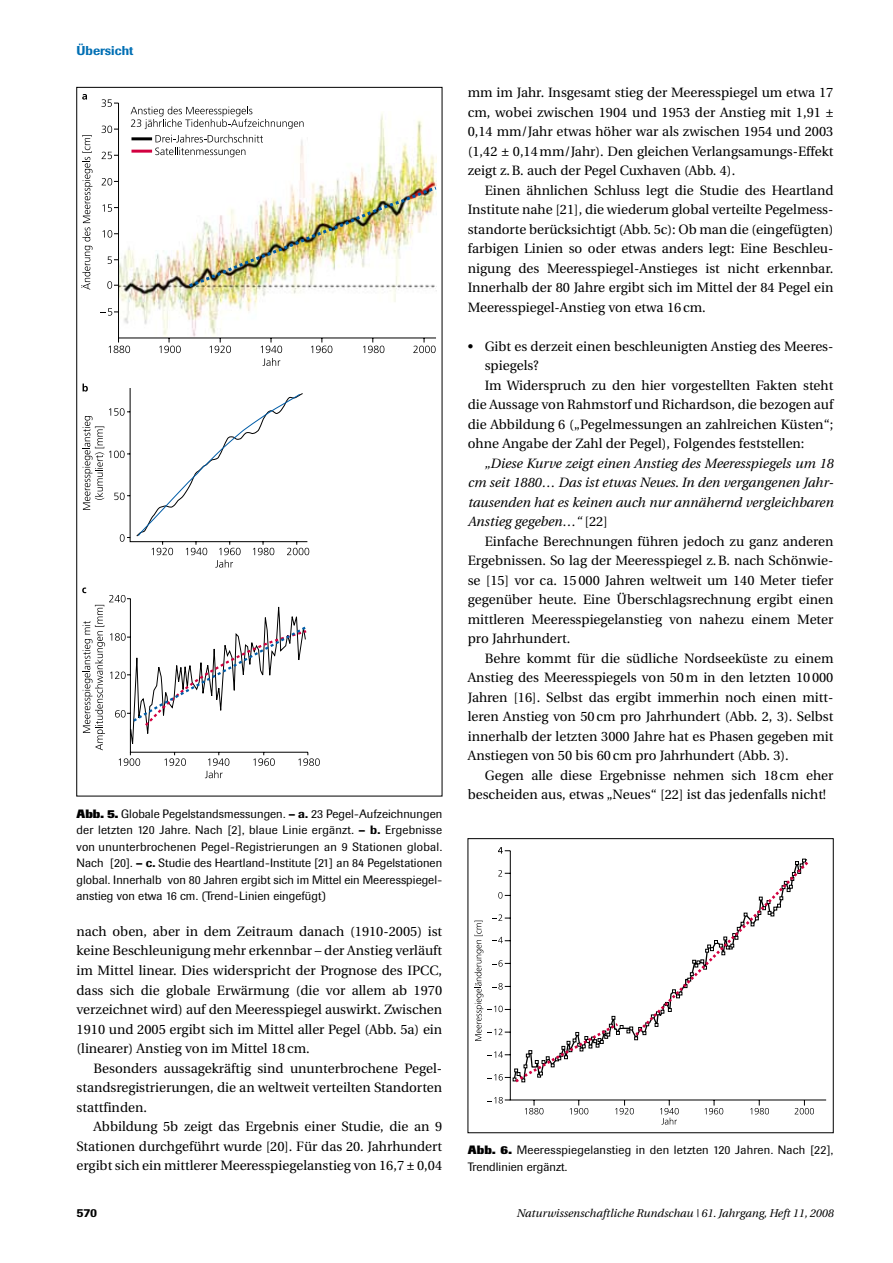
<style>
.page{position:relative;width:893px;height:1263px;background:#fff}
.page>*{position:absolute;margin:0;border:0;box-sizing:border-box;transform-origin:0 0}
.t1{font:13.5px/19.5px "Utopia";color:#000;text-align:justify}
.t2{font:italic 13.5px/19.5px "Utopia";color:#000;text-align:justify}
.t3{font:500 12.75px "Berthold Imago BQ";color:#006fb4}
.t4{font:12px/16.5px "Berthold Imago BQ";letter-spacing:.005em;color:#000;text-align:justify}
.t5{font:500 12px "Berthold Imago BQ";color:#000}
.t6{font:italic 11.25px "Utopia";color:#000}
.s1{font-weight:800}
.s2{font-weight:500}
.s3{font-style:normal}
</style>
<div class="page">
<svg style="left:82px;top:384px;width:227px;height:184px"></svg>
<svg style="left:82px;top:587px;width:238px;height:191px"></svg>
<svg style="left:82px;top:94px;width:5px;height:6px"></svg>
<svg style="left:101px;top:99px;width:11px;height:8px"></svg>
<svg style="left:114px;top:102px;width:323px;height:241px"></svg>
<svg style="left:102px;top:126px;width:10px;height:7px"></svg>
<svg style="left:102px;top:152px;width:10px;height:7px"></svg>
<svg style="left:102px;top:178px;width:10px;height:7px"></svg>
<svg style="left:102px;top:204px;width:10px;height:8px"></svg>
<svg style="left:102px;top:230px;width:10px;height:8px"></svg>
<svg style="left:108px;top:256px;width:4px;height:8px"></svg>
<svg style="left:107px;top:281px;width:5px;height:8px"></svg>
<svg style="left:101px;top:308px;width:11px;height:8px"></svg>
<svg style="left:109px;top:346px;width:21px;height:7px"></svg>
<svg style="left:159px;top:346px;width:22px;height:7px"></svg>
<svg style="left:209px;top:346px;width:22px;height:7px"></svg>
<svg style="left:261px;top:346px;width:21px;height:20px"></svg>
<svg style="left:311px;top:346px;width:21px;height:7px"></svg>
<svg style="left:363px;top:346px;width:21px;height:7px"></svg>
<svg style="left:413px;top:346px;width:23px;height:7px"></svg>
<svg style="left:81px;top:135px;width:11px;height:155px"></svg>
<svg style="left:131px;top:106px;width:173px;height:23px"></svg>
<svg style="left:155px;top:135px;width:108px;height:22px"></svg>
<hr style="left:131px;top:137px;width:21px;height:3px;background:#000">
<hr style="left:131px;top:150px;width:21px;height:3px;background:#d20040">
<img style="left:187px;top:184px;width:250px;height:105px">
<svg style="left:504px;top:850px;width:323px;height:256px"></svg>
<svg style="left:512px;top:858px;width:299px;height:227px"></svg>
<svg style="left:498px;top:847px;width:5px;height:6px"></svg>
<svg style="left:498px;top:870px;width:4px;height:6px"></svg>
<svg style="left:498px;top:892px;width:4px;height:7px"></svg>
<svg style="left:488px;top:1051px;width:15px;height:7px"></svg>
<svg style="left:488px;top:1074px;width:15px;height:6px"></svg>
<svg style="left:488px;top:1097px;width:15px;height:6px"></svg>
<svg style="left:525px;top:1108px;width:18px;height:6px"></svg>
<svg style="left:570px;top:1108px;width:18px;height:6px"></svg>
<svg style="left:615px;top:1108px;width:19px;height:6px"></svg>
<svg style="left:705px;top:1108px;width:18px;height:6px"></svg>
<svg style="left:750px;top:1108px;width:19px;height:6px"></svg>
<svg style="left:795px;top:1108px;width:19px;height:6px"></svg>
<svg style="left:660px;top:1108px;width:19px;height:16px"></svg>
<svg style="left:474px;top:914px;width:29px;height:127px"></svg>
<svg style="left:513px;top:859px;width:293px;height:223px"></svg>
<p class="t3" style="left:77px;top:42px;width:58px">Übersicht</p>
<p class="t4" style="left:77px;top:805px;width:367px"><span class="s1">Abb. 5.</span> Globale Pegelstandsmessungen. <span class="s2">– a.</span> 23 Pegel-Aufzeichnungen der letzten 120 Jahre. Nach [2], blaue Linie ergänzt. <span class="s2">– b.</span> Ergebnisse von ununterbrochenen Pegel-Registrierungen an 9 Stationen global.<br>Nach [20]. <span class="s2">– c.</span> Studie des Heartland-Institute [21] an 84 Pegelstationen global. Innerhalb von 80 Jahren ergibt sich im Mittel ein Meeresspiegel&shy;anstieg von etwa 16 cm. (Trend-Linien eingefügt)</p>
<p class="t1" style="left:77px;top:922px;width:367px">nach oben, aber in dem Zeitraum danach (1910-2005) ist keine Beschleunigung mehr erkennbar – der Anstieg verläuft im Mittel linear. Dies widerspricht der Prognose des IPCC, dass sich die globale Erwärmung (die vor allem ab 1970 verzeichnet wird) auf den Meeresspiegel auswirkt. Zwischen 1910 und 2005 ergibt sich im Mittel aller Pegel (Abb. 5a) ein (linearer) Anstieg von im Mittel 18cm.</p>
<p class="t1" style="left:77px;top:1058px;width:367px;text-indent:17px">Besonders aussagekräftig sind ununterbrochene Pegel&shy;standsregistrierungen, die an weltweit verteilten Standorten stattfinden.</p>
<p class="t1" style="left:77px;top:1117px;width:367px;text-indent:17px">Abbildung 5b zeigt das Ergebnis einer Studie, die an 9<br>Stationen durchgeführt wurde [20]. Für das 20. Jahrhundert ergibt sich ein mittlerer Meeresspiegelanstieg von 16,7 ± 0,04</p>
<p class="t1" style="left:468px;top:83px;width:367px">mm im Jahr. Insgesamt stieg der Meeresspiegel um etwa 17 cm, wobei zwischen 1904 und 1953 der Anstieg mit 1,91 ± 0,14 mm/Jahr etwas höher war als zwischen 1954 und 2003 (1,42 ± 0,14mm/Jahr). Den gleichen Verlangsamungs-Effekt zeigt z.B. auch der Pegel Cuxhaven (Abb. 4).</p>
<p class="t1" style="left:468px;top:181px;width:367px;text-indent:17px">Einen ähnlichen Schluss legt die Studie des Heartland Institute nahe [21], die wiederum global verteilte Pegelmess&shy;standorte berücksichtigt (Abb. 5c): Ob man die (eingefügten) farbigen Linien so oder etwas anders legt: Eine Beschleu&shy;nigung des Meeresspiegel-Anstieges ist nicht erkennbar.<br>Innerhalb der 80 Jahre ergibt sich im Mittel der 84 Pegel ein Meeresspiegel-Anstieg von etwa 16cm.</p>
<p class="t1" style="left:468px;top:337px;width:367px">• Gibt es derzeit einen beschleunigten Anstieg des Meeres-</p>
<p class="t1" style="left:485px;top:356px;width:55px">spiegels?</p>
<p class="t1" style="left:485px;top:376px;width:350px">Im Widerspruch zu den hier vorgestellten Fakten steht</p>
<p class="t1" style="left:468px;top:395px;width:367px">die Aussage von Rahmstorf und Richardson, die bezogen auf</p>
<p class="t1" style="left:468px;top:415px;width:367px">die Abbildung 6 („Pegelmessungen an zahlreichen Küsten“;</p>
<p class="t1" style="left:468px;top:434px;width:338px">ohne Angabe der Zahl der Pegel), Folgendes feststellen:</p>
<p class="t2" style="left:468px;top:454px;width:367px;text-indent:17px">„Diese Kurve zeigt einen Anstieg des Meeresspiegels um 18 cm seit 1880… Das ist etwas Neues. In den vergangenen Jahr&shy;tausenden hat es keinen auch nur annähernd vergleichbaren Anstieg gegeben…“ <span class="s3">[22]</span></p>
<p class="t1" style="left:468px;top:532px;width:367px;text-indent:17px">Einfache Berechnungen führen jedoch zu ganz anderen Ergebnissen. So lag der Meeresspiegel z.B. nach Schönwie&shy;se [15] vor ca. 15000 Jahren weltweit um 140 Meter tiefer gegenüber heute. Eine Überschlagsrechnung ergibt einen mittleren Meeresspiegelanstieg von nahezu einem Meter pro Jahrhundert.</p>
<p class="t1" style="left:468px;top:649px;width:367px;text-indent:17px">Behre kommt für die südliche Nordseeküste zu einem Anstieg des Meeresspiegels von 50m in den letzten 10000<br>Jahren [16]. Selbst das ergibt immerhin noch einen mitt&shy;leren Anstieg von 50cm pro Jahrhundert (Abb. 2, 3). Selbst innerhalb der letzten 3000 Jahre hat es Phasen gegeben mit Anstiegen von 50 bis 60cm pro Jahrhundert (Abb. 3).</p>
<p class="t1" style="left:468px;top:766px;width:367px;text-indent:17px">Gegen alle diese Ergebnisse nehmen sich 18cm eher bescheiden aus, etwas „Neues“ [22] ist das jedenfalls nicht!</p>
<p class="t4" style="left:468px;top:1142px;width:367px"><span class="s1">Abb. 6.</span> Meeresspiegelanstieg in den letzten 120 Jahren. Nach [22],<br>Trendlinien ergänzt.</p>
<p class="t5" style="left:77px;top:1206px;width:22px">570</p>
<p class="t6" style="left:517px;top:1207px;width:318px">Naturwissenschaftliche Rundschau | 61. Jahrgang, Heft 11, 2008</p>
</div>
